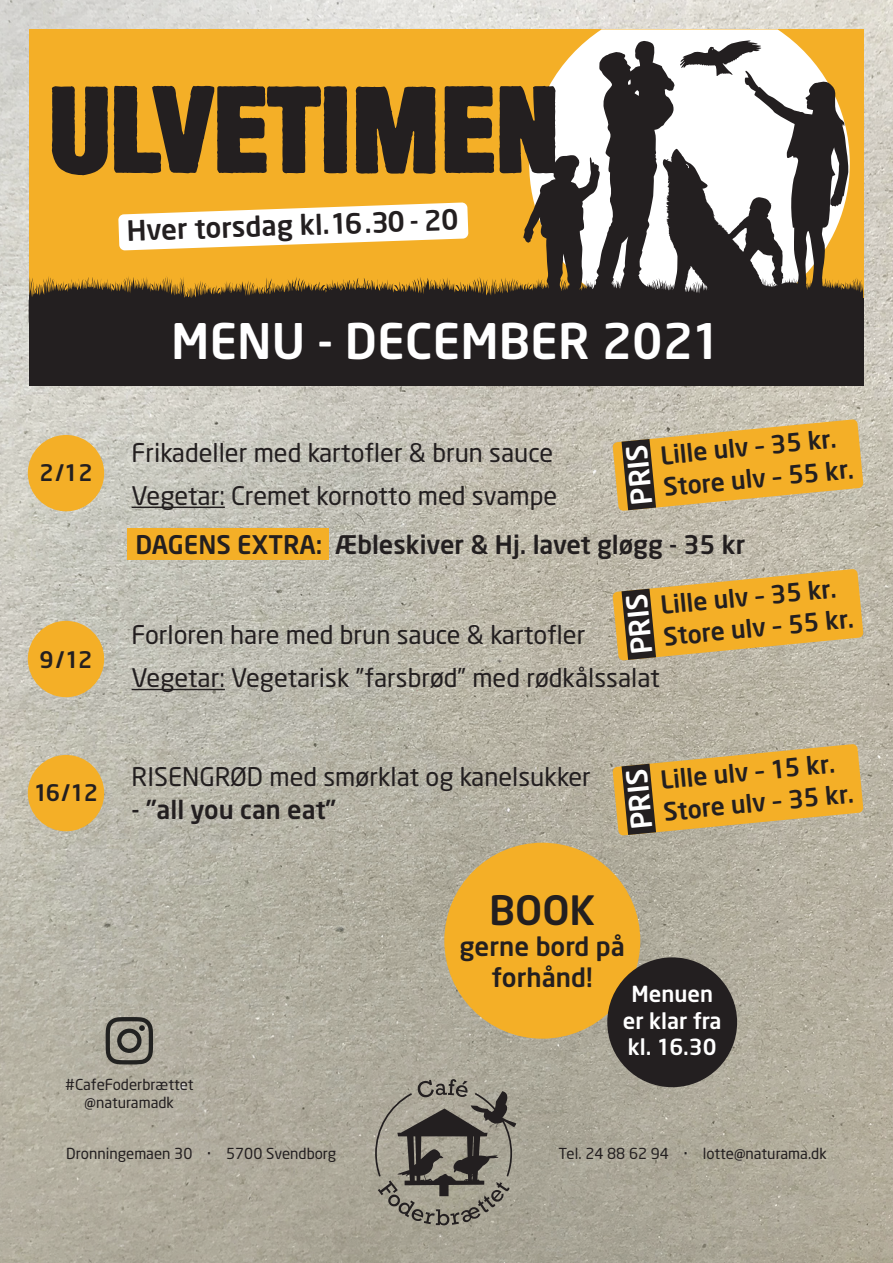
<style>
.page{position:relative;width:893px;height:1263px;background:#fff}
.page>*{position:absolute;margin:0;border:0;box-sizing:border-box;transform-origin:0 0}
.t1{font:124.2px "Long Haired Freaky People";letter-spacing:-.01em;color:#231f20}
.t2{font:500 48.45px "Neo Sans";color:#fff}
.t3{font:500 40.05px "Neo Sans";color:#231f20}
.t4{font:500 28.2px "Neo Sans";color:#fff}
.t5{font:500 27.75px "Neo Sans";color:#231f20}
.t6{font:500 25.8px/30.9px "Neo Sans";color:#231f20;text-align:center}
.t7{font:25.35px "Neo Sans";color:#231f20}
.t8{font:500 25.35px "Neo Sans";color:#231f20}
.t9{font:500 24.75px "Neo Sans";color:#231f20}
.t10{font:500 22.5px "Neo Sans";letter-spacing:-.05em;color:#231f20}
.t11{font:500 21.9px "Neo Sans";color:#fff}
.t12{font:15px "Neo Sans";color:#231f20}
.s1{font-weight:500}
</style>
<div class="page">
<img style="left:0;top:0;width:893px;height:1263px">
<div style="left:128px;top:528px;width:201px;height:32px;background:#f4af27"></div>
<svg style="left:375px;top:1079px;width:141px;height:146px;background:#878378"></svg>
<svg style="left:106px;top:1017px;width:47px;height:47px;background:#75726a"></svg>
<div style="left:29px;top:30px;width:834px;height:289px;background:#f4af27"></div>
<svg style="left:529px;top:29px;width:321px;height:11px;fill:#fff"></svg>
<div style="left:29px;top:298px;width:834px;height:88px;background:#231f20"></div>
<hr style="left:132px;top:507px;width:93px;height:1px;background:#231f20">
<hr style="left:132px;top:689px;width:93px;height:1px;background:#231f20">
<div style="left:28px;top:755px;width:76px;height:76px;background:#f4af27;border-radius:50%"></div>
<div style="left:28px;top:621px;width:76px;height:76px;background:#f4af27;border-radius:50%"></div>
<div style="left:28px;top:435px;width:76px;height:76px;background:#f4af27;border-radius:50%"></div>
<svg style="left:612px;top:419px;width:251px;height:92px;background:#d5a74b"></svg>
<svg style="left:612px;top:744px;width:251px;height:92px;background:#d2a347"></svg>
<svg style="left:612px;top:569px;width:251px;height:91px;background:#d4a548"></svg>
<svg style="left:29px;top:40px;width:834px;height:258px"></svg>
<div style="left:444px;top:843px;width:196px;height:196px;background:#f4af27;border-radius:50%"></div>
<div style="left:607px;top:957px;width:130px;height:130px;background:#231f20;border-radius:50%"></div>
<p class="t1" style="left:52px;top:76px;width:511px">ULVETIMEN</p>
<p class="t5" style="left:126px;top:213px;width:334px;rotate:-2deg">Hver torsdag kl. 16.30 - 20</p>
<p class="t10" style="left:39px;top:459px;width:55px">2/12</p>
<p class="t10" style="left:40px;top:646px;width:54px">9/12</p>
<p class="t10" style="left:34px;top:779px;width:66px">16/12</p>
<p class="t2" style="left:171px;top:310px;width:552px">MENU - DECEMBER 2021</p>
<p class="t9" style="left:659px;top:439px;width:178px;rotate:-5deg">Lille ulv – 35 kr.</p>
<p class="t7" style="left:132px;top:437px;width:423px">Frikadeller med kartofler &amp; brun sauce</p>
<p class="t7" style="left:132px;top:480px;width:427px">Vegetar: Cremet kornotto med svampe</p>
<p class="t8" style="left:135px;top:528px;width:611px">DAGENS EXTRA: Æbleskiver &amp; Hj. lavet gløgg - 35 kr</p>
<p class="t4" style="left:624px;top:506px;width:62px;rotate:-95deg">PRIS</p>
<p class="t9" style="left:662px;top:471px;width:193px;rotate:-5deg">Store ulv – 55 kr.</p>
<p class="t9" style="left:659px;top:589px;width:178px;rotate:-5deg">Lille ulv – 35 kr.</p>
<p class="t4" style="left:624px;top:656px;width:62px;rotate:-95deg">PRIS</p>
<p class="t9" style="left:662px;top:620px;width:193px;rotate:-5deg">Store ulv – 55 kr.</p>
<p class="t7" style="left:132px;top:619px;width:455px">Forloren hare med brun sauce &amp; kartofler</p>
<p class="t7" style="left:132px;top:662px;width:530px">Vegetar: Vegetarisk ”farsbrød” med rødkålssalat</p>
<p class="t7" style="left:132px;top:761px;width:461px">RISENGRØD med smørklat og kanelsukker</p>
<p class="t8" style="left:132px;top:794px;width:206px">- ”all you can eat”</p>
<p class="t4" style="left:624px;top:831px;width:62px;rotate:-95deg">PRIS</p>
<p class="t9" style="left:659px;top:764px;width:177px;rotate:-5deg">Lille ulv – 15 kr.</p>
<p class="t9" style="left:662px;top:795px;width:193px;rotate:-5deg">Store ulv – 35 kr.</p>
<p class="t3" style="left:489px;top:885px;width:108px">BOOK</p>
<p class="t6" style="left:460px;top:930px;width:167px">gerne bord på forhånd!</p>
<p class="t11" style="left:631px;top:980px;width:83px">Menuen</p>
<p class="t11" style="left:623px;top:1007px;width:100px">er klar fra</p>
<p class="t11" style="left:628px;top:1033px;width:90px">kl. 16.30</p>
<p class="t12" style="left:65px;top:1075px;width:130px">#CafeFoderbrættet</p>
<p class="t12" style="left:85px;top:1093px;width:91px">@naturamadk</p>
<p class="t12" style="left:66px;top:1144px;width:272px">Dronningemaen 30 <span class="s1">·</span> 5700 Svendborg</p>
<p class="t12" style="left:559px;top:1144px;width:270px">Tel. 24 88 62 94 <span class="s1">·</span> lotte@naturama.dk</p>
</div>
